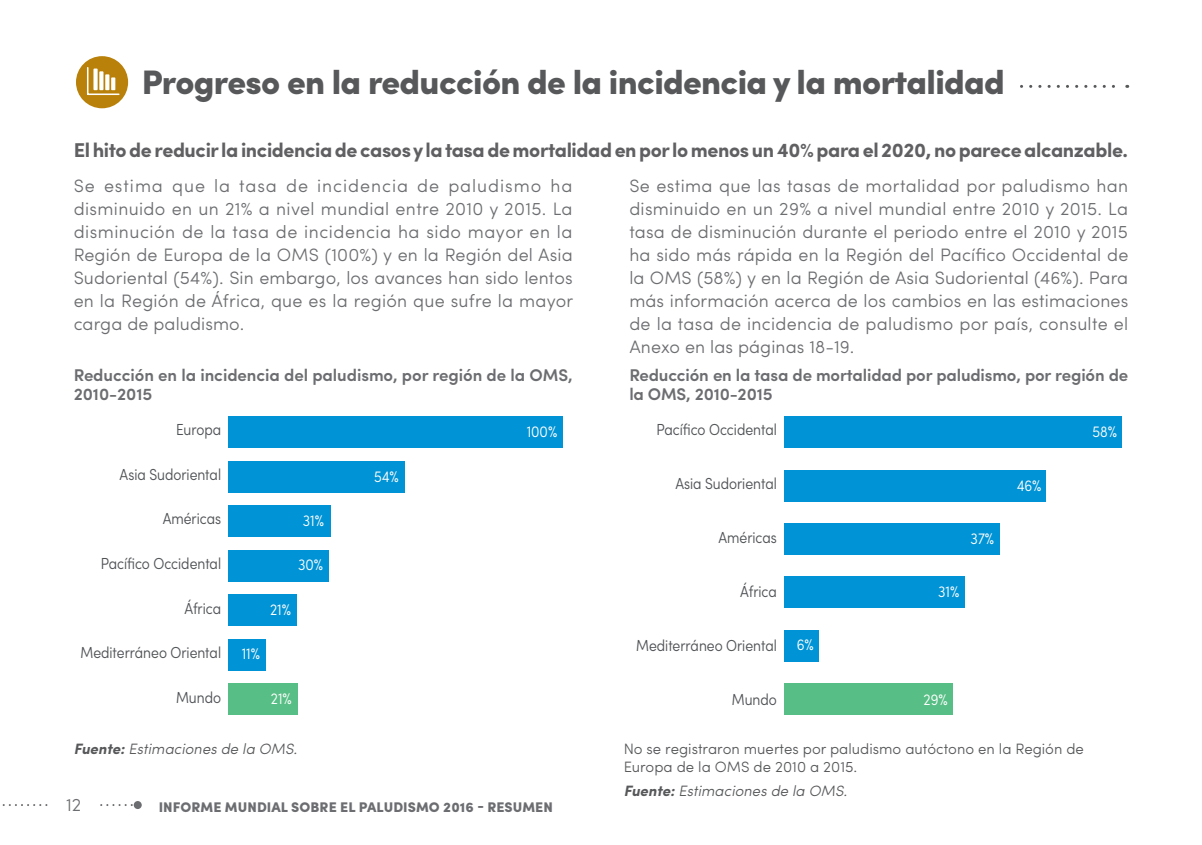
<style>
.page{position:relative;width:1202px;height:845px;background:#fff}
.page>*{position:absolute;margin:0;border:0;box-sizing:border-box;transform-origin:0 0}
.t1{font:900 34px "Sofia Pro";letter-spacing:-.02em;color:#57585a}
.t2{font:700 20px "Sofia Pro";letter-spacing:-.02em;color:#606063}
.t3{font:300 18px/23px "Sofia Pro";letter-spacing:.015em;color:#6c6d70;text-align:justify}
.t4{font:600 17px/19px "Sofia Pro";letter-spacing:-.01em;color:#6c6d70}
.t5{font:300 condensed 16px "Sofia Pro";color:#505356}
.t6{font:300 condensed 16px "Sofia Pro";color:#fff}
.t7{font:300 15px/18px "Sofia Pro";color:#57585a}
.t8{font:italic 300 15px "Sofia Pro";color:#57585a}
.t9{font:900 14px "Sofia Pro";letter-spacing:.005em;color:#6c6d70}
.s1{font-weight:700}
</style>
<div class="page">
<svg style="left:2px;top:804px;width:130px;height:2px"></svg>
<div style="left:134px;top:801px;width:8px;height:8px;background:#6c6d70;border-radius:50%"></div>
<div style="left:51px;top:782px;width:45px;height:44px;background:#fff"></div>
<svg style="left:1020px;top:85px;width:108px;height:3px"></svg>
<div style="left:75px;top:55px;width:54px;height:54px;background:#b98109;border-radius:50%"></div>
<div style="left:74px;top:54px;width:56px;height:57px;border:2px solid #fff;border-radius:50%"></div>
<hr style="left:88px;top:93px;width:31px;height:2px;background:#fff">
<hr style="left:87px;top:68px;width:2px;height:26px;background:#fff">
<svg style="left:111px;top:77px;width:4px;height:13px"></svg>
<svg style="left:105px;top:74px;width:4px;height:16px"></svg>
<svg style="left:99px;top:71px;width:4px;height:19px"></svg>
<div style="left:93px;top:69px;width:5px;height:21px;background:#fff"></div>
<div style="left:228px;top:683px;width:70px;height:31px;background:#57be85"></div>
<div style="left:228px;top:639px;width:38px;height:31px;background:#0093d5"></div>
<div style="left:228px;top:594px;width:69px;height:32px;background:#0093d5"></div>
<div style="left:228px;top:550px;width:101px;height:31px;background:#0093d5"></div>
<div style="left:228px;top:506px;width:102px;height:31px;background:#0093d5"></div>
<div style="left:228px;top:461px;width:177px;height:31px;background:#0093d5"></div>
<div style="left:228px;top:417px;width:335px;height:31px;background:#0093d5"></div>
<div style="left:784px;top:417px;width:338px;height:31px;background:#0093d5"></div>
<div style="left:784px;top:470px;width:262px;height:31px;background:#0093d5"></div>
<div style="left:784px;top:523px;width:216px;height:31px;background:#0093d5"></div>
<div style="left:784px;top:577px;width:181px;height:31px;background:#0093d5"></div>
<div style="left:784px;top:630px;width:35px;height:31px;background:#0093d5"></div>
<div style="left:784px;top:683px;width:169px;height:31px;background:#57be85"></div>
<h1 class="t1" style="left:142px;top:55px;width:864px">Progreso en la reducción de la incidencia y la mortalidad</h1>
<p class="t2" style="left:74px;top:135px;width:1056px">El hito de reducir la incidencia de casos y la tasa de mortalidad en por lo menos un 40% para el 2020, no parece alcanzable.</p>
<p class="t3" style="left:74px;top:173px;width:501px">Se estima que la tasa de incidencia de paludismo ha disminuido en un 21% a nivel mundial entre 2010 y 2015. La disminución de la tasa de incidencia ha sido mayor en la Región de Europa de la OMS (100%) y en la Región del Asia Sudoriental (54%). Sin embargo, los avances han sido lentos en la Región de África, que es la región que sufre la mayor carga de paludismo.</p>
<p class="t3" style="left:629px;top:173px;width:501px">Se estima que las tasas de mortalidad por paludismo han disminuido en un 29% a nivel mundial entre 2010 y 2015. La tasa de disminución durante el periodo entre el 2010 y 2015 ha sido más rápida en la Región del Pacífico Occidental de la OMS (58%) y en la Región de Asia Sudoriental (46%). Para más información acerca de los cambios en las estimaciones de la tasa de incidencia de paludismo por país, consulte el Anexo en las páginas 18-19.</p>
<p class="t4" style="left:629px;top:365px;width:500px">Reducción en la tasa de mortalidad por paludismo, por región de la OMS, 2010-2015</p>
<p class="t4" style="left:74px;top:365px;width:500px">Reducción en la incidencia del paludismo, por región de la OMS,<br>2010-2015</p>
<p class="t5" style="left:176px;top:419px;width:47px">Europa</p>
<p class="t5" style="left:120px;top:464px;width:103px">Asia Sudoriental</p>
<p class="t5" style="left:163px;top:509px;width:60px">Américas</p>
<p class="t5" style="left:101px;top:553px;width:122px">Pacífico Occidental</p>
<p class="t5" style="left:184px;top:598px;width:38px">África</p>
<p class="t5" style="left:81px;top:642px;width:142px">Mediterráneo Oriental</p>
<p class="t5" style="left:176px;top:687px;width:47px">Mundo</p>
<p class="t6" style="left:303px;top:510px;width:23px">31%</p>
<p class="t6" style="left:298px;top:554px;width:27px">30%</p>
<p class="t6" style="left:270px;top:599px;width:22px">21%</p>
<p class="t6" style="left:242px;top:643px;width:20px">11%</p>
<p class="t6" style="left:271px;top:688px;width:22px">21%</p>
<p class="t8" style="left:74px;top:738px;width:225px"><span class="s1">Fuente:</span> Estimaciones de la OMS.</p>
<p class="t6" style="left:374px;top:466px;width:26px">54%</p>
<p class="t6" style="left:527px;top:421px;width:32px">100%</p>
<p class="t3" style="left:66px;top:792px;width:17px">12</p>
<p class="t9" style="left:159px;top:796px;width:396px">INFORME MUNDIAL SOBRE EL PALUDISMO 2016 - RESUMEN</p>
<p class="t5" style="left:656px;top:419px;width:122px">Pacífico Occidental</p>
<p class="t6" style="left:1092px;top:421px;width:26px">58%</p>
<p class="t5" style="left:675px;top:473px;width:103px">Asia Sudoriental</p>
<p class="t6" style="left:1017px;top:475px;width:26px">46%</p>
<p class="t5" style="left:718px;top:527px;width:60px">Américas</p>
<p class="t5" style="left:740px;top:581px;width:38px">África</p>
<p class="t6" style="left:971px;top:528px;width:25px">37%</p>
<p class="t6" style="left:938px;top:581px;width:23px">31%</p>
<p class="t5" style="left:636px;top:635px;width:142px">Mediterráneo Oriental</p>
<p class="t6" style="left:797px;top:634px;width:19px">6%</p>
<p class="t5" style="left:732px;top:689px;width:47px">Mundo</p>
<p class="t6" style="left:923px;top:689px;width:26px">29%</p>
<p class="t7" style="left:624px;top:739px;width:462px">No se registraron muertes por paludismo autóctono en la Región de<br>Europa de la OMS de 2010 a 2015.</p>
<p class="t8" style="left:624px;top:779px;width:225px"><span class="s1">Fuente:</span> Estimaciones de la OMS.</p>
</div>
